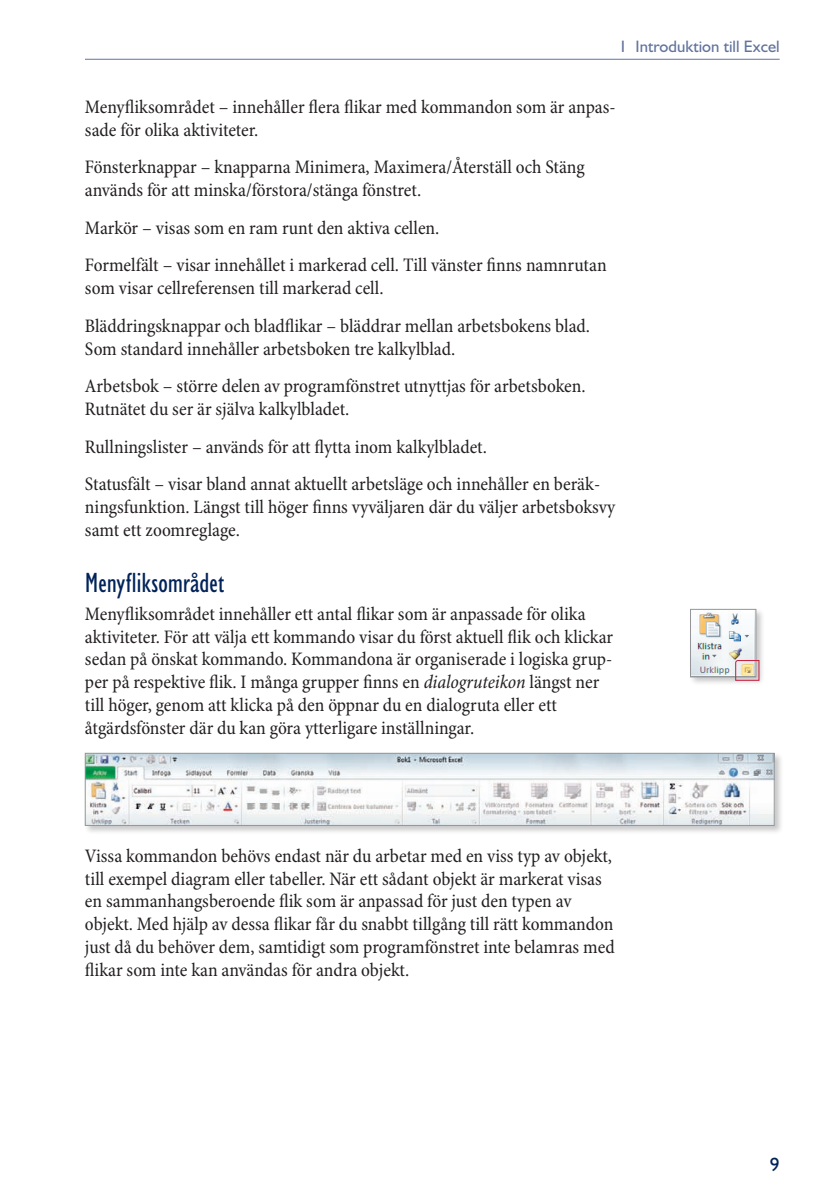
<style>
.page{position:relative;width:820px;height:1202px;background:#fff}
.page>*{position:absolute;margin:0;border:0;box-sizing:border-box;transform-origin:0 0}
.t1{font:condensed 28px "Humanist 521 BT";color:#002359}
.t2{font:condensed 19.25px/22.8px "Minion Pro";color:#231f20}
.t3{font:19.25px "Humanist 521 BT";color:#002359}
.t4{font:16.62px "Humanist 521 BT";color:#62739c}
.s1{font-style:italic}
</style>
<div class="page">
<hr style="left:85px;top:59px;width:694px;height:1px;background:#62739c">
<div style="left:83px;top:751px;width:700px;height:83px;background:#231f20;opacity:.25"></div>
<img style="left:87px;top:755px;width:685px;height:68px">
<div style="left:85px;top:753px;width:689px;height:72px;border:1px solid #939598"></div>
<div style="left:689px;top:607px;width:76px;height:79px;background:#231f20;opacity:.25"></div>
<img style="left:692px;top:611px;width:62px;height:64px">
<div style="left:690px;top:609px;width:66px;height:68px;border:1px solid #939598"></div>
<svg style="left:734px;top:659px;width:26px;height:22px"></svg>
<p class="t4" style="left:619px;top:36px;width:162px">1 Introduktion till Excel</p>
<p class="t2" style="left:85px;top:96px;width:532px">Menyfliksområdet – innehåller flera flikar med kommandon som är anpas&shy;sade för olika aktiviteter.</p>
<p class="t2" style="left:85px;top:157px;width:501px">Fönsterknappar – knapparna Minimera, Maximera/Återställ och Stäng används för att minska/förstora/stänga fönstret.</p>
<p class="t2" style="left:85px;top:210px;width:523px;line-height:37.6px">Markör – visas som en ram runt den aktiva cellen.<br>Formelfält – visar innehållet i markerad cell. Till vänster finns namnrutan</p>
<p class="t2" style="left:85px;top:270px;width:506px;line-height:37.6px">som visar cellreferensen till markerad cell.<br>Bläddringsknappar och bladflikar – bläddrar mellan arbetsbokens blad.</p>
<p class="t2" style="left:85px;top:330px;width:502px;line-height:37.6px">Som standard innehåller arbetsboken tre kalkylblad.<br>Arbetsbok – större delen av programfönstret utnyttjas för arbetsboken.</p>
<p class="t2" style="left:85px;top:391px;width:517px;line-height:37.6px">Rutnätet du ser är själva kalkylbladet.<br>Rullningslister – används för att flytta inom kalkylbladet.<br>Statusfält – visar bland annat aktuellt arbetsläge och innehåller en beräk-</p>
<p class="t2" style="left:85px;top:496px;width:532px">ningsfunktion. Längst till höger finns vyväljaren där du väljer arbetsboksvy samt ett zoomreglage.</p>
<h1 class="t1" style="left:85px;top:566px;width:141px">Menyfliksområdet</h1>
<p class="t2" style="left:85px;top:603px;width:530px">Menyfliksområdet innehåller ett antal flikar som är anpassade för olika aktiviteter. För att välja ett kommando visar du först aktuell flik och klickar sedan på önskat kommando. Kommandona är organiserade i logiska grup&shy;per på respektive flik. I många grupper finns en <span class="s1">dialogruteikon</span> längst ner till höger, genom att klicka på den öppnar du en dialogruta eller ett åtgärdsfönster där du kan göra ytterligare inställningar.</p>
<p class="t2" style="left:85px;top:845px;width:531px">Vissa kommandon behövs endast när du arbetar med en viss typ av objekt, till exempel diagram eller tabeller. När ett sådant objekt är markerat visas en sammanhangsberoende flik som är anpassad för just den typen av objekt. Med hjälp av dessa flikar får du snabbt tillgång till rätt kommandon just då du behöver dem, samtidigt som programfönstret inte belamras med flikar som inte kan användas för andra objekt.</p>
<p class="t3" style="left:770px;top:1152px;width:11px">9</p>
</div>
